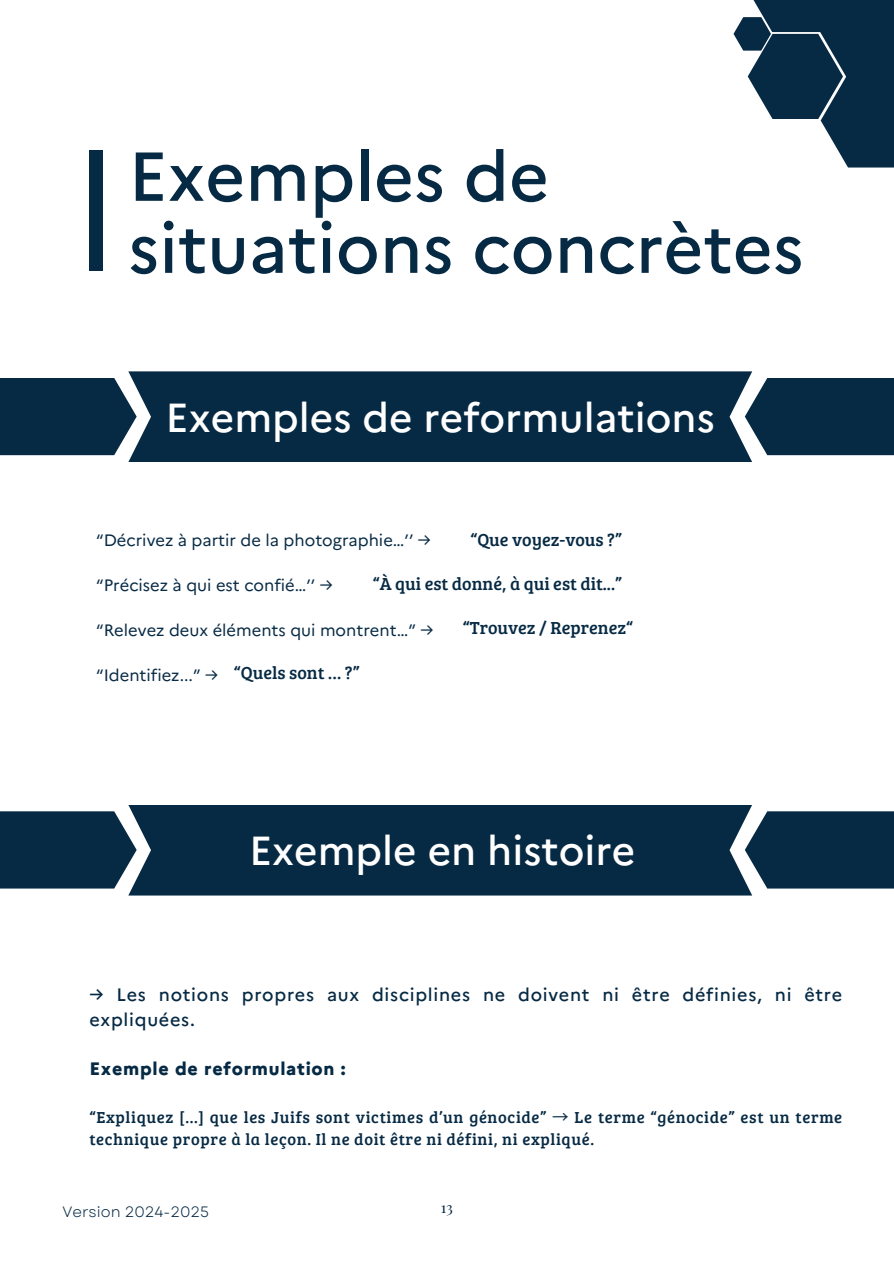
<style>
.page{position:relative;width:894px;height:1264px;background:#fff}
.page>*{position:absolute;margin:0;border:0;box-sizing:border-box;transform-origin:0 0}
.t1{font:500 69px/72px "Marianne";color:#072a44}
.t2{font:500 40.5px "Marianne";color:#fff}
.t3{font:18px "Bree Serif";color:#072a44}
.t4{font:500 18px/24.8px "Marianne";letter-spacing:.04em;color:#072a44}
.t5{font:800 18px "Marianne";letter-spacing:.04em;color:#072a44}
.t6{font:16.5px/22.5px "Bree Serif";letter-spacing:.04em;color:#072a44}
.t7{font:16.5px "Marianne";color:#072a44}
.t8{font:15px "Garet";color:#072a44}
.t9{font:15px "Playfair Display";color:#072a44}
.s1{font-family:"Noto Sans CJ Ksc"}
</style>
<div class="page">
<div style="left:128px;top:371px;width:624px;height:91px;background:#072a44"></div>
<div style="left:89px;top:150px;width:14px;height:121px;background:#072a44"></div>
<div style="left:801px;top:0;width:92px;height:113px;background:#072a44"></div>
<svg style="left:733px;top:17px;width:160px;height:150px"></svg>
<div style="left:744px;top:0;width:114px;height:32px;background:#072a44"></div>
<div style="left:744px;top:378px;width:149px;height:77px;background:#072a44"></div>
<div style="left:0;top:378px;width:136px;height:77px;background:#072a44"></div>
<div style="left:128px;top:805px;width:624px;height:90px;background:#072a44"></div>
<div style="left:744px;top:811px;width:149px;height:77px;background:#072a44"></div>
<div style="left:0;top:811px;width:136px;height:77px;background:#072a44"></div>
<h1 class="t1" style="left:128px;top:135px;width:676px">Exemples de situations concrètes</h1>
<h2 class="t2" style="left:166px;top:386px;width:550px">Exemples de reformulations</h2>
<h3 class="t3" style="left:470px;top:527px;width:153px">“Que voyez-vous ?”</h3>
<h3 class="t3" style="left:372px;top:570px;width:250px">“À qui est donné, à qui est dit...”</h3>
<p class="t3" style="left:462px;top:614px;width:172px">“Trouvez / Reprenez“</p>
<h4 class="t7" style="left:96px;top:527px;width:336px">“Décrivez à partir de la photographie…’’ →</h4>
<h4 class="t7" style="left:96px;top:572px;width:238px">“Précisez à qui est confié…’’ →</h4>
<h4 class="t7" style="left:96px;top:617px;width:339px">“Relevez deux éléments qui montrent…” →</h4>
<h4 class="t7" style="left:96px;top:662px;width:123px">“Identifiez...” →</h4>
<p class="t3" style="left:234px;top:660px;width:127px">“Quels sont … ?”</p>
<h2 class="t2" style="left:249px;top:819px;width:387px">Exemple en histoire</h2>
<h4 class="t4" style="left:89px;top:980px;width:754px">→ Les notions propres aux disciplines ne doivent ni être définies, ni être expliquées.</h4>
<h4 class="t5" style="left:89px;top:1054px;width:258px">Exemple de reformulation :</h4>
<h4 class="t6" style="left:89px;top:1104px;width:754px">“Expliquez [...] que les Juifs sont victimes d’un génocide” <span class="s1">→</span> Le terme “génocide” est un terme technique propre à la leçon. Il ne doit être ni défini, ni expliqué.</h4>
<h4 class="t8" style="left:62px;top:1200px;width:148px">Version 2024-2025</h4>
<p class="t9" style="left:440px;top:1196px;width:14px">13</p>
</div>
